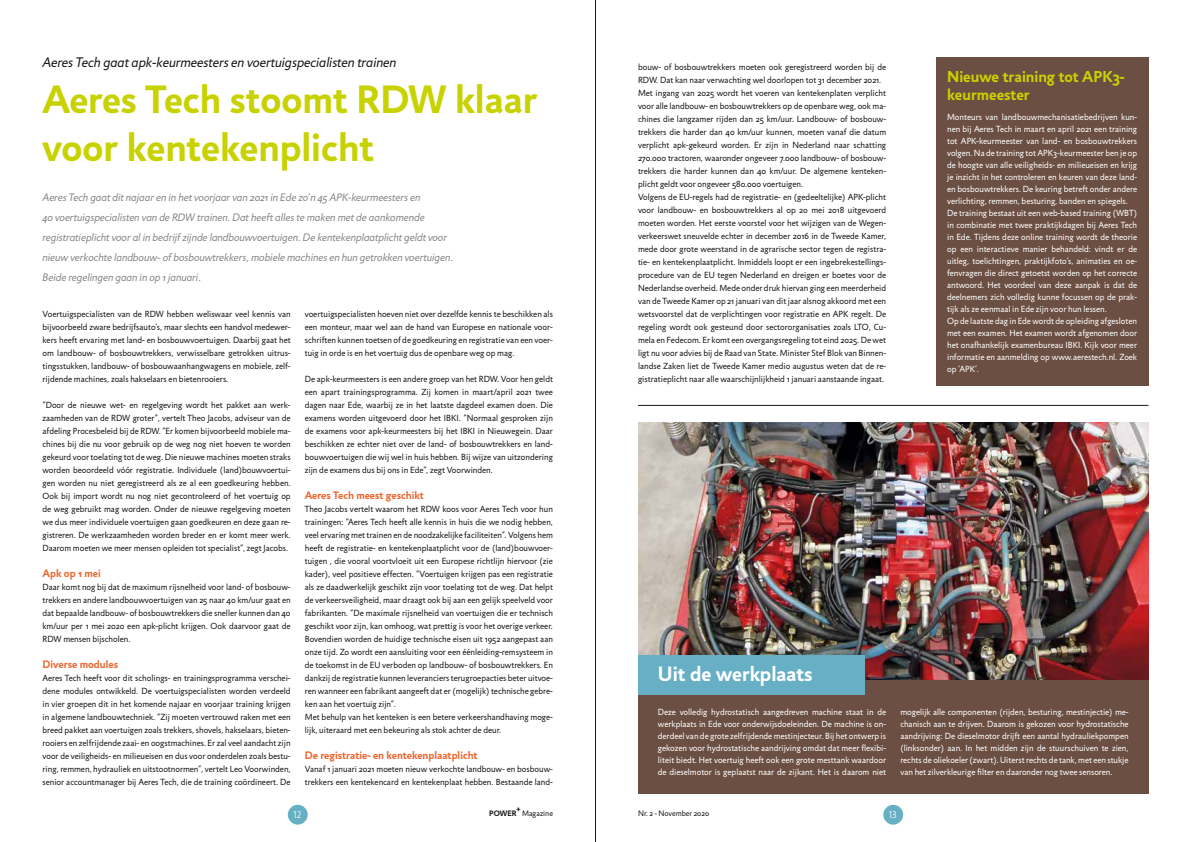
<style>
.page{position:relative;width:1191px;height:842px;background:#fff}
.page>*{position:absolute;margin:0;border:0;box-sizing:border-box;transform-origin:0 0}
.t1{font:700 40px/48px "Jigsaw";color:#c8d200}
.t2{font:700 21px "Jigsaw";color:#fff}
.t3{font:700 16px/18px "Jigsaw";color:#c8d200}
.t4{font:italic 14px "Jigsaw";color:#1a1817}
.t5{font:italic 11px/20px "Jigsaw";color:#868889}
.t6{font:700 11px "Jigsaw";color:#ec6730}
.t7{font:300 10px "Jigsaw";color:#fff}
.t8{font:9px/13px "Jigsaw";color:#1a1817;text-align:justify}
.t9{font:9px/12px "Jigsaw";color:#fff;text-align:justify}
.t10{font:8px "Jigsaw";color:#1a1817}
.t11{font:700 8px "Jigsaw";color:#1a1817}
</style>
<div class="page">
<div style="left:935px;top:57px;width:213px;height:329px;background:#6c4f43"></div>
<img style="left:638px;top:422px;width:510px;height:258px">
<div style="left:638px;top:680px;width:510px;height:114px;background:#6c4f43"></div>
<div style="left:638px;top:655px;width:227px;height:39px;background:#66afc4"></div>
<hr style="left:638px;top:405px;width:510px;height:1px;background:#1a1817">
<div style="left:288px;top:805px;width:20px;height:20px;background:#66afc4;border-radius:50%"></div>
<div style="left:883px;top:805px;width:20px;height:20px;background:#66afc4;border-radius:50%"></div>
<hr style="left:595px;top:0;width:1px;height:842px;background:#1a1817">
<h3 class="t4" style="left:43px;top:54px;width:355px">Aeres Tech gaat apk-keurmeesters en voertuigspecialisten trainen</h3>
<h1 class="t1" style="left:43px;top:76px;width:496px">Aeres Tech stoomt RDW klaar voor kentekenplicht</h1>
<p class="t5" style="left:43px;top:187px;width:412px">Aeres Tech gaat dit najaar en in het voorjaar van 2021 in Ede zo’n 45 APK-keurmeesters en<br>40 voertuigspecialisten van de RDW trainen. Dat heeft alles te maken met de aankomende registratieplicht voor al in bedrijf zijnde landbouwvoertuigen. De kentekenplaatplicht geldt voor nieuw verkochte landbouw- of bosbouwtrekkers, mobiele machines en hun getrokken voertuigen.<br>Beide regelingen gaan in op 1 januari.</p>
<p class="t8" style="left:43px;top:307px;width:250px">Voertuigspecialisten van de RDW hebben weliswaar veel kennis van bijvoorbeeld zware bedrijfsauto’s, maar slechts een handvol medewer&shy;kers heeft ervaring met land- en bosbouwvoertuigen. Daarbij gaat het om landbouw- of bosbouwtrekkers, verwisselbare getrokken uitrus&shy;tingsstukken, landbouw- of bosbouwaanhangwagens en mobiele, zelf&shy;rijdende machines, zoals hakselaars en bietenrooiers.</p>
<p class="t8" style="left:43px;top:398px;width:250px">“Door de nieuwe wet- en regelgeving wordt het pakket aan werk&shy;zaamheden van de RDW groter”, vertelt Theo Jacobs, adviseur van de afdeling Procesbeleid bij de RDW. “Er komen bijvoorbeeld mobiele ma&shy;chines bij die nu voor gebruik op de weg nog niet hoeven te worden gekeurd voor toelating tot de weg. Die nieuwe machines moeten straks worden beoordeeld vóór registratie. Individuele (land)bouwvoertui&shy;gen worden nu niet geregistreerd als ze al een goedkeuring hebben.<br>Ook bij import wordt nu nog niet gecontroleerd of het voertuig op de weg gebruikt mag worden. Onder de nieuwe regelgeving moeten we dus meer individuele voertuigen gaan goedkeuren en deze gaan re&shy;gistreren. De werkzaamheden worden breder en er komt meer werk.<br>Daarom moeten we meer mensen opleiden tot specialist”, zegt Jacobs.</p>
<p class="t6" style="left:43px;top:566px;width:60px">Apk op 1 mei</p>
<p class="t8" style="left:43px;top:580px;width:250px">Daar komt nog bij dat de maximum rijsnelheid voor land- of bosbouw&shy;trekkers en andere landbouwvoertuigen van 25 naar 40 km/uur gaat en dat bepaalde landbouw- of bosbouwtrekkers die sneller kunnen dan 40 km/uur per 1 mei 2020 een apk-plicht krijgen. Ook daarvoor gaat de RDW mensen bijscholen.</p>
<p class="t6" style="left:43px;top:657px;width:77px">Diverse modules</p>
<p class="t8" style="left:43px;top:671px;width:250px">Aeres Tech heeft voor dit scholings- en trainingsprogramma verschei&shy;dene modules ontwikkeld. De voertuigspecialisten worden verdeeld in vier groepen dit in het komende najaar en voorjaar training krijgen in algemene landbouwtechniek. “Zij moeten vertrouwd raken met een breed pakket aan voertuigen zoals trekkers, shovels, hakselaars, bieten&shy;rooiers en zelfrijdende zaai- en oogstmachines. Er zal veel aandacht zijn voor de veiligheids- en milieueisen en dus voor onderdelen zoals bestu&shy;ring, remmen, hydrauliek en uitstootnormen”, vertelt Leo Voorwinden, senior accountmanager bij Aeres Tech, die de training coördineert. De</p>
<p class="t8" style="left:305px;top:307px;width:250px">voertuigspecialisten hoeven niet over dezelfde kennis te beschikken als een monteur, maar wel aan de hand van Europese en nationale voor&shy;schriften kunnen toetsen of de goedkeuring en registratie van een voer&shy;tuig in orde is en het voertuig dus de openbare weg op mag.</p>
<p class="t8" style="left:305px;top:372px;width:250px">De apk-keurmeesters is een andere groep van het RDW. Voor hen geldt een apart trainingsprogramma. Zij komen in maart/april 2021 twee dagen naar Ede, waarbij ze in het laatste dagdeel examen doen. Die examens worden uitgevoerd door het IBKI. “Normaal gesproken zijn de examens voor apk-keurmeesters bij het IBKI in Nieuwegein. Daar beschikken ze echter niet over de land- of bosbouwtrekkers en land&shy;bouwvoertuigen die wij wel in huis hebben. Bij wijze van uitzondering zijn de examens dus bij ons in Ede”, zegt Voorwinden.</p>
<p class="t6" style="left:305px;top:488px;width:120px">Aeres Tech meest geschikt</p>
<p class="t8" style="left:305px;top:502px;width:250px;text-align:left">Theo Jacobs vertelt waarom het RDW koos voor Aeres Tech voor hun trainingen: “Aeres Tech heeft alle kennis in huis die we nodig hebben, veel ervaring met trainen en de noodzakelijke faciliteiten”. Volgens hem heeft de registratie- en kentekenplaatplicht voor de (land)bouwvoer&shy;tuigen , die vooral voortvloeit uit een Europese richtlijn hiervoor (zie kader), veel positieve effecten. “Voertuigen krijgen pas een registratie als ze daadwerkelijk geschikt zijn voor toelating tot de weg. Dat helpt de verkeersveiligheid, maar draagt ook bij aan een gelijk speelveld voor fabrikanten. “De maximale rijsnelheid van voertuigen die er technisch geschikt voor zijn, kan omhoog, wat prettig is voor het overige verkeer.<br>Bovendien worden de huidige technische eisen uit 1952 aangepast aan onze tijd. Zo wordt een aansluiting voor een éénleiding-remsysteem in de toekomst in de EU verboden op landbouw- of bosbouwtrekkers. En dankzij de registratie kunnen leveranciers terugroepacties beter uitvoe&shy;ren wanneer een fabrikant aangeeft dat er (mogelijk) technische gebre&shy;ken aan het voertuig zijn”.<br>Met behulp van het kenteken is een betere verkeershandhaving moge&shy;lijk, uiteraard met een bekeuring als stok achter de deur.</p>
<p class="t6" style="left:305px;top:748px;width:174px">De registratie- en kentekenplaatplicht</p>
<p class="t8" style="left:305px;top:762px;width:250px">Vanaf 1 januari 2021 moeten nieuw verkochte landbouw- en bosbouw&shy;trekkers een kentekencard en kentekenplaat hebben. Bestaande land-</p>
<p class="t8" style="left:638px;top:60px;width:250px;text-align:left">bouw- of bosbouwtrekkers moeten ook geregistreerd worden bij de RDW. Dat kan naar verwachting wel doorlopen tot 31 december 2021.<br>Met ingang van 2025 wordt het voeren van kentekenplaten verplicht voor alle landbouw- en bosbouwtrekkers op de openbare weg, ook ma&shy;chines die langzamer rijden dan 25 km/uur. Landbouw- of bosbouw&shy;trekkers die harder dan 40 km/uur kunnen, moeten vanaf die datum verplicht apk-gekeurd worden. Er zijn in Nederland naar schatting 270.000 tractoren, waaronder ongeveer 7.000 landbouw- of bosbouw&shy;trekkers die harder kunnen dan 40 km/uur. De algemene kenteken&shy;plicht geldt voor ongeveer 580.000 voertuigen.<br>Volgens de EU-regels had de registratie- en (gedeeltelijke) APK-plicht voor landbouw- en bosbouwtrekkers al op 20 mei 2018 uitgevoerd moeten worden. Het eerste voorstel voor het wijzigen van de Wegen&shy;verkeerswet sneuvelde echter in december 2016 in de Tweede Kamer, mede door grote weerstand in de agrarische sector tegen de registra&shy;tie- en kentekenplaatplicht. Inmiddels loopt er een ingebrekestellings&shy;procedure van de EU tegen Nederland en dreigen er boetes voor de Nederlandse overheid. Mede onder druk hiervan ging een meerderheid van de Tweede Kamer op 21 januari van dit jaar alsnog akkoord met een wetsvoorstel dat de verplichtingen voor registratie en APK regelt. De regeling wordt ook gesteund door sectororganisaties zoals LTO, Cu&shy;mela en Fedecom. Er komt een overgangsregeling tot eind 2025. De wet ligt nu voor advies bij de Raad van State. Minister Stef Blok van Binnen&shy;landse Zaken liet de Tweede Kamer medio augustus weten dat de re&shy;gistratieplicht naar alle waarschijnlijkheid 1 januari aanstaande ingaat.</p>
<h3 class="t3" style="left:947px;top:68px;width:179px">Nieuwe training tot APK3- keurmeester</h3>
<p class="t9" style="left:947px;top:111px;width:191px;text-align:left">Monteurs van landbouwmechanisatiebedrijven kun&shy;nen bij Aeres Tech in maart en april 2021 een training tot APK-keurmeester van land- en bosbouwtrekkers volgen. Na de training tot APK3-keurmeester ben je op de hoogte van alle veiligheids- en milieueisen en krijg je inzicht in het controleren en keuren van deze land&shy;en bosbouwtrekkers. De keuring betreft onder andere verlichting, remmen, besturing, banden en spiegels.<br>De training bestaat uit een web-based training (WBT) in combinatie met twee praktijkdagen bij Aeres Tech in Ede. Tijdens deze online training wordt de theorie op een interactieve manier behandeld: vindt er de uitleg, toelichtingen, praktijkfoto’s, animaties en oe&shy;fenvragen die direct getoetst worden op het correcte antwoord. Het voordeel van deze aanpak is dat de deelnemers zich volledig kunne focussen op de prak&shy;tijk als ze eenmaal in Ede zijn voor hun lessen.<br>Op de laatste dag in Ede wordt de opleiding afgesloten met een examen. Het examen wordt afgenomen door het onafhankelijk examenbureau IBKI. Kijk voor meer informatie en aanmelding op www.aerestech.nl. Zoek op ‘APK’.</p>
<h2 class="t2" style="left:658px;top:661px;width:156px">Uit de werkplaats</h2>
<p class="t9" style="left:658px;top:706px;width:230px">Deze volledig hydrostatisch aangedreven machine staat in de werkplaats in Ede voor onderwijsdoeleinden. De machine is on&shy;derdeel van de grote zelfrijdende mestinjecteur. Bij het ontwerp is gekozen voor hydrostatische aandrijving omdat dat meer flexibi&shy;liteit biedt. Het voertuig heeft ook een grote mesttank waardoor de dieselmotor is geplaatst naar de zijkant. Het is daarom niet</p>
<p class="t9" style="left:900px;top:706px;width:230px">mogelijk alle componenten (rijden, besturing, mestinjectie) me&shy;chanisch aan te drijven. Daarom is gekozen voor hydrostatische aandrijving: De dieselmotor drijft een aantal hydrauliekpompen (linksonder) aan. In het midden zijn de stuurschuiven te zien, rechts de oliekoeler (zwart). Uiterst rechts de tank, met een stukje van het zilverkleurige filter en daaronder nog twee sensoren.</p>
<p class="t11" style="left:516px;top:805px;width:6px">+</p>
<p class="t7" style="left:293px;top:809px;width:9px">12</p>
<p class="t10" style="left:522px;top:809px;width:32px">Magazine</p>
<p class="t10" style="left:638px;top:809px;width:73px">Nr. 2 - November 2020</p>
<p class="t7" style="left:889px;top:809px;width:9px">13</p>
<p class="t11" style="left:489px;top:809px;width:29px">POWER</p>
</div>
